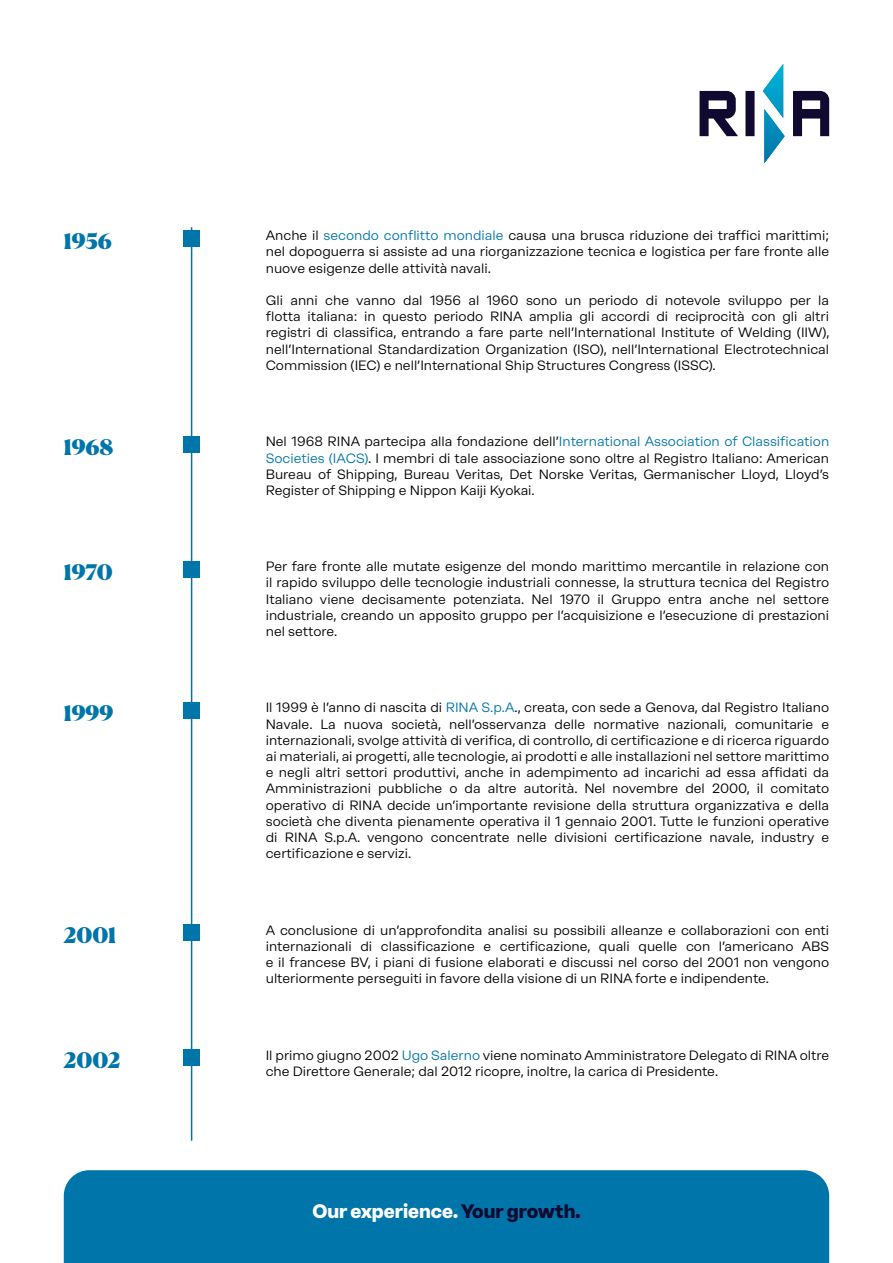
<style>
.page{position:relative;width:893px;height:1263px;background:#fff}
.page>*{position:absolute;margin:0;border:0;box-sizing:border-box;transform-origin:0 0}
.t1{font:800 22.5px "RB Quaria Display";color:#0075aa}
.t2{font:900 19.5px "RB Rational Neue";color:#fff}
.t3{font:13.5px/16.2px "RB Rational Neue";color:#000;text-align:justify}
.s1{color:#0075aa}
.s2{color:#100a30}
</style>
<div class="page">
<div style="left:64px;top:1170px;width:765px;height:93px;background:#0075aa"></div>
<hr style="left:191px;top:227px;width:1px;height:914px;background:#0075aa">
<div style="left:183px;top:436px;width:17px;height:17px;background:#0075aa"></div>
<div style="left:183px;top:561px;width:17px;height:17px;background:#0075aa"></div>
<div style="left:183px;top:702px;width:17px;height:16px;background:#0075aa"></div>
<div style="left:183px;top:924px;width:17px;height:16px;background:#0075aa"></div>
<div style="left:183px;top:1049px;width:17px;height:17px;background:#0075aa"></div>
<svg style="left:699px;top:64px;width:130px;height:99px"></svg>
<div style="left:183px;top:230px;width:17px;height:16px;background:#0075aa"></div>
<h1 class="t1" style="left:64px;top:226px;width:49px">1956</h1>
<p class="t3" style="left:266px;top:227px;width:565px">Anche il <span class="s1">secondo conflitto mondiale</span> causa una brusca riduzione dei traffici marittimi; nel dopoguerra si assiste ad una riorganizzazione tecnica e logistica per fare fronte alle nuove esigenze delle attività navali.</p>
<p class="t3" style="left:266px;top:292px;width:565px">Gli anni che vanno dal 1956 al 1960 sono un periodo di notevole sviluppo per la flotta italiana: in questo periodo RINA amplia gli accordi di reciprocità con gli altri registri di classifica, entrando a fare parte nell’International Institute of Welding (IIW), nell’International Standardization Organization (ISO), nell’International Electrotechnical Commission (IEC) e nell’International Ship Structures Congress (ISSC).</p>
<h1 class="t1" style="left:64px;top:432px;width:51px">1968</h1>
<p class="t3" style="left:266px;top:433px;width:565px">Nel 1968 RINA partecipa alla fondazione dell’<span class="s1">International Association of Classification Societies (IACS)</span>. I membri di tale associazione sono oltre al Registro Italiano: American Bureau of Shipping, Bureau Veritas, Det Norske Veritas, Germanischer Lloyd, Lloyd’s Register of Shipping e Nippon Kaiji Kyokai.</p>
<h1 class="t1" style="left:64px;top:557px;width:50px">1970</h1>
<p class="t3" style="left:266px;top:558px;width:565px">Per fare fronte alle mutate esigenze del mondo marittimo mercantile in relazione con il rapido sviluppo delle tecnologie industriali connesse, la struttura tecnica del Registro Italiano viene decisamente potenziata. Nel 1970 il Gruppo entra anche nel settore industriale, creando un apposito gruppo per l’acquisizione e l’esecuzione di prestazioni nel settore.</p>
<h1 class="t1" style="left:64px;top:699px;width:51px">1999</h1>
<p class="t3" style="left:266px;top:699px;width:565px">Il 1999 è l’anno di nascita di <span class="s1">RINA S.p.A</span>., creata, con sede a Genova, dal Registro Italiano Navale. La nuova società, nell’osservanza delle normative nazionali, comunitarie e internazionali, svolge attività di verifica, di controllo, di certificazione e di ricerca riguardo ai materiali, ai progetti, alle tecnologie, ai prodotti e alle installazioni nel settore marittimo e negli altri settori produttivi, anche in adempimento ad incarichi ad essa affidati da Amministrazioni pubbliche o da altre autorità. Nel novembre del 2000, il comitato operativo di RINA decide un’importante revisione della struttura organizzativa e della società che diventa pienamente operativa il 1 gennaio 2001. Tutte le funzioni operative di RINA S.p.A. vengono concentrate nelle divisioni certificazione navale, industry e certificazione e servizi.</p>
<h1 class="t1" style="left:64px;top:921px;width:54px">2001</h1>
<p class="t3" style="left:266px;top:921px;width:565px">A conclusione di un’approfondita analisi su possibili alleanze e collaborazioni con enti internazionali di classificazione e certificazione, quali quelle con l’americano ABS e il francese BV, i piani di fusione elaborati e discussi nel corso del 2001 non vengono ulteriormente perseguiti in favore della visione di un RINA forte e indipendente.</p>
<h1 class="t1" style="left:64px;top:1046px;width:58px">2002</h1>
<p class="t3" style="left:266px;top:1047px;width:565px">Il primo giugno 2002 <span class="s1">Ugo Salerno</span> viene nominato Amministratore Delegato di RINA oltre che Direttore Generale; dal 2012 ricopre, inoltre, la carica di Presidente.</p>
<h2 class="t2" style="left:312px;top:1198px;width:270px">Our experience. <span class="s2">Your growth.</span></h2>
</div>
